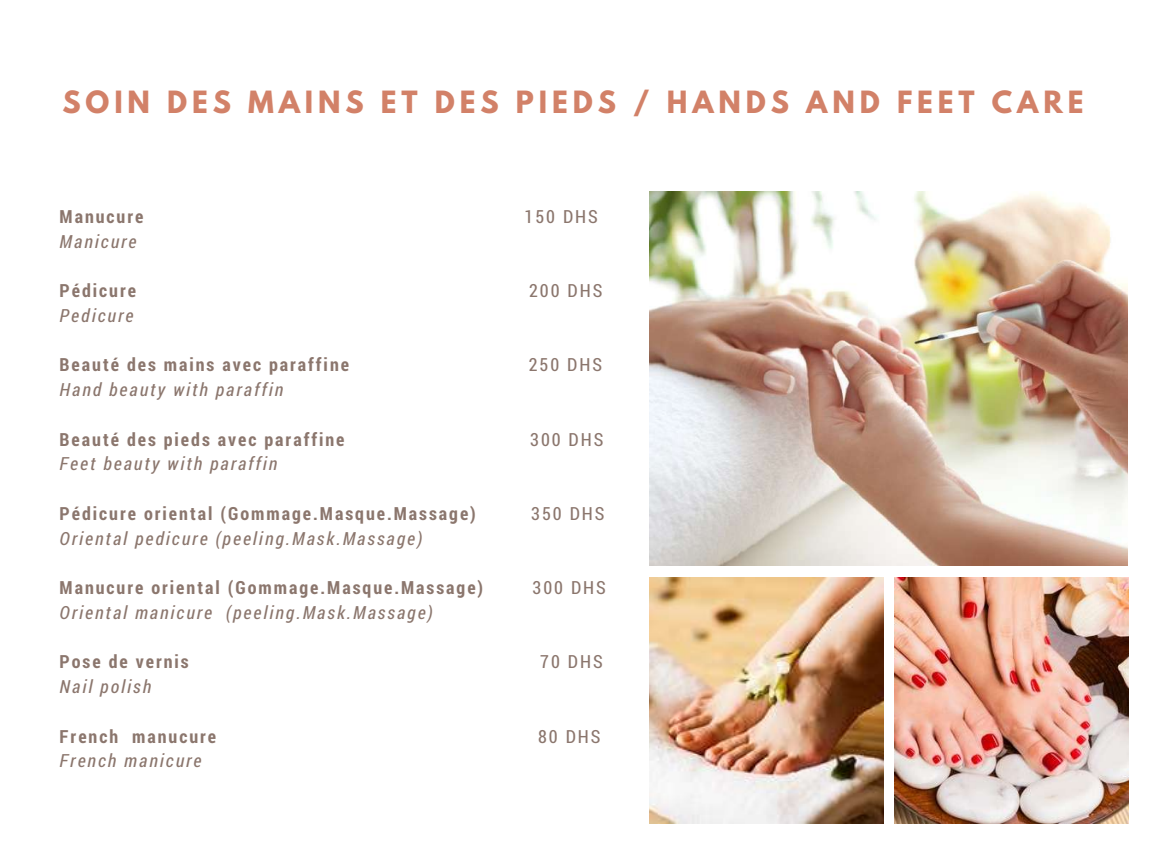
<style>
.page{position:relative;width:1152px;height:864px;background:#fff}
.page>*{position:absolute;margin:0;border:0;box-sizing:border-box;transform-origin:0 0}
.t1{font:700 27.15px "League Spartan";letter-spacing:.18em;color:#d28168}
.t2{font:700 18.15px "Roboto Condensed";letter-spacing:.11em;color:#8b766d}
.t3{font:italic 18.15px "Roboto Condensed";letter-spacing:.11em;color:#8b766d}
.t4{font:18.15px "Roboto Condensed";letter-spacing:.11em;color:#8b766d}
</style>
<div class="page">
<img style="left:649px;top:191px;width:478px;height:375px">
<img style="left:649px;top:577px;width:234px;height:247px">
<img style="left:894px;top:577px;width:234px;height:247px">
<h1 class="t1" style="left:63px;top:88px;width:1022px">SOIN DES MAINS ET DES PIEDS / HANDS AND FEET CARE</h1>
<p class="t2" style="left:60px;top:204px;width:85px">Manucure</p>
<p class="t4" style="left:525px;top:204px;width:75px">150 DHS</p>
<p class="t3" style="left:60px;top:228px;width:78px">Manicure</p>
<p class="t2" style="left:60px;top:278px;width:78px">Pédicure</p>
<p class="t4" style="left:529px;top:278px;width:75px">200 DHS</p>
<p class="t3" style="left:60px;top:303px;width:75px">Pedicure</p>
<p class="t2" style="left:60px;top:352px;width:291px">Beauté des mains avec paraffine</p>
<p class="t4" style="left:529px;top:352px;width:75px">250 DHS</p>
<p class="t3" style="left:60px;top:377px;width:225px">Hand beauty with paraffin</p>
<p class="t2" style="left:60px;top:426px;width:286px">Beauté des pieds avec paraffine</p>
<p class="t4" style="left:530px;top:426px;width:75px">300 DHS</p>
<p class="t3" style="left:60px;top:451px;width:219px">Feet beauty with paraffin</p>
<p class="t2" style="left:60px;top:501px;width:418px">Pédicure oriental (Gommage.Masque.Massage)</p>
<p class="t4" style="left:531px;top:501px;width:75px">350 DHS</p>
<p class="t3" style="left:60px;top:525px;width:364px">Oriental pedicure (peeling.Mask.Massage)</p>
<p class="t2" style="left:60px;top:575px;width:425px">Manucure oriental (Gommage.Masque.Massage)</p>
<p class="t4" style="left:533px;top:575px;width:75px">300 DHS</p>
<p class="t3" style="left:60px;top:600px;width:375px">Oriental manicure (peeling.Mask.Massage)</p>
<p class="t2" style="left:60px;top:649px;width:131px">Pose de vernis</p>
<p class="t4" style="left:540px;top:649px;width:64px">70 DHS</p>
<p class="t3" style="left:60px;top:674px;width:93px">Nail polish</p>
<p class="t2" style="left:60px;top:723px;width:158px">French manucure</p>
<p class="t4" style="left:538px;top:723px;width:64px">80 DHS</p>
<p class="t3" style="left:60px;top:748px;width:143px">French manicure</p>
</div>
